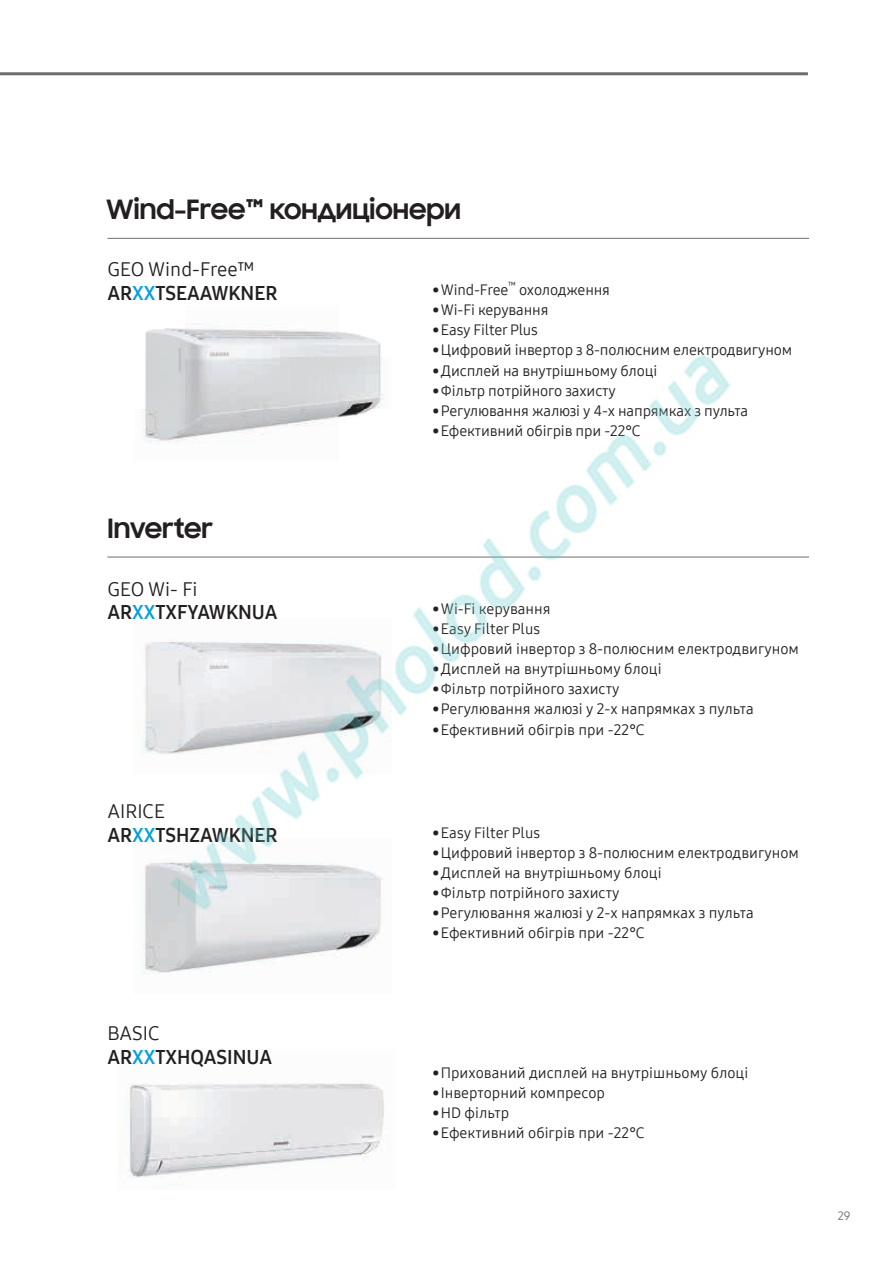
<style>
.page{position:relative;width:893px;height:1263px;background:#fff}
.page>*{position:absolute;margin:0;border:0;box-sizing:border-box;transform-origin:0 0}
.t1{font:700 27px "Samsung Sharp Sans";color:#231f20}
.t2{font:19.5px "Samsung One 700";color:#231f20}
.t3{font:19.5px "Samsung One 400";color:#231f20}
.t4{font:15px "Samsung One 400";color:#231f20}
.t5{font:12px "Samsung One 400";color:#6c6d70}
.t6{font:8.7px "Samsung One 400";color:#231f20}
.s1{color:#069edb}
</style>
<div class="page">
<img style="left:127px;top:1083px;width:257px;height:95px">
<hr style="left:0;top:72px;width:808px;height:3px;background:#6c6d70">
<hr style="left:107px;top:238px;width:702px;height:1px;background:#6c6d70">
<hr style="left:107px;top:557px;width:702px;height:1px;background:#6c6d70">
<img style="left:142px;top:237px;width:609px;height:737px">
<h1 class="t1" style="left:106px;top:189px;width:356px">Wind-Free™ кондиціонери</h1>
<h2 class="t3" style="left:107px;top:256px;width:149px">GEO Wind-Free™</h2>
<h2 class="t2" style="left:107px;top:280px;width:171px">AR<span class="s1">XX</span>TSEAAWKNER</h2>
<p class="t6" style="left:508px;top:279px;width:9px">™</p>
<p class="t4" style="left:432px;top:280px;width:78px">• Wind-Free</p>
<p class="t4" style="left:519px;top:280px;width:92px">охолодження</p>
<p class="t4" style="left:432px;top:300px;width:118px">• Wi-Fi керування</p>
<p class="t4" style="left:432px;top:320px;width:107px">• Easy Filter Plus</p>
<p class="t4" style="left:432px;top:340px;width:361px">• Цифровий інвертор з 8-полюсним електродвигуном</p>
<p class="t4" style="left:432px;top:360px;width:227px">• Дисплей на внутрішньому блоці</p>
<p class="t4" style="left:432px;top:380px;width:185px">• Фільтр потрійного захисту</p>
<p class="t4" style="left:432px;top:400px;width:317px">• Регулювання жалюзі у 4-х напрямках з пульта</p>
<p class="t4" style="left:432px;top:421px;width:210px">• Ефективний обігрів при -22°C</p>
<h1 class="t1" style="left:107px;top:508px;width:107px">Inverter</h1>
<h2 class="t3" style="left:107px;top:576px;width:92px">GEO Wi- Fi</h2>
<h2 class="t2" style="left:107px;top:599px;width:171px">AR<span class="s1">XX</span>TXFYAWKNUA</h2>
<h2 class="t3" style="left:107px;top:798px;width:59px">AIRICE</h2>
<h2 class="t2" style="left:107px;top:821px;width:172px">AR<span class="s1">XX</span>TSHZAWKNER</h2>
<h2 class="t3" style="left:107px;top:1020px;width:54px">BASIC</h2>
<h2 class="t2" style="left:107px;top:1044px;width:166px">AR<span class="s1">XX</span>TXHQASINUA</h2>
<p class="t4" style="left:432px;top:598px;width:120px">• Wi-Fi керування</p>
<p class="t4" style="left:432px;top:618px;width:109px">• Easy Filter Plus</p>
<p class="t4" style="left:432px;top:639px;width:368px">• Цифровий інвертор з 8-полюсним електродвигуном</p>
<p class="t4" style="left:432px;top:659px;width:231px">• Дисплей на внутрішньому блоці</p>
<p class="t4" style="left:432px;top:679px;width:188px">• Фільтр потрійного захисту</p>
<p class="t4" style="left:432px;top:699px;width:323px">• Регулювання жалюзі у 2-х напрямках з пульта</p>
<p class="t4" style="left:432px;top:719px;width:214px">• Ефективний обігрів при -22°C</p>
<p class="t4" style="left:432px;top:822px;width:109px">• Easy Filter Plus</p>
<p class="t4" style="left:432px;top:842px;width:368px">• Цифровий інвертор з 8-полюсним електродвигуном</p>
<p class="t4" style="left:432px;top:862px;width:231px">• Дисплей на внутрішньому блоці</p>
<p class="t4" style="left:432px;top:883px;width:188px">• Фільтр потрійного захисту</p>
<p class="t4" style="left:432px;top:903px;width:323px">• Регулювання жалюзі у 2-х напрямках з пульта</p>
<p class="t4" style="left:432px;top:923px;width:214px">• Ефективний обігрів при -22°C</p>
<p class="t4" style="left:432px;top:1062px;width:317px">• Прихований дисплей на внутрішньому блоці</p>
<p class="t4" style="left:432px;top:1082px;width:174px">• Інверторний компресор</p>
<p class="t4" style="left:432px;top:1102px;width:78px">• HD фільтр</p>
<p class="t4" style="left:432px;top:1122px;width:214px">• Ефективний обігрів при -22°C</p>
<p class="t5" style="left:838px;top:1208px;width:14px">29</p>
</div>
